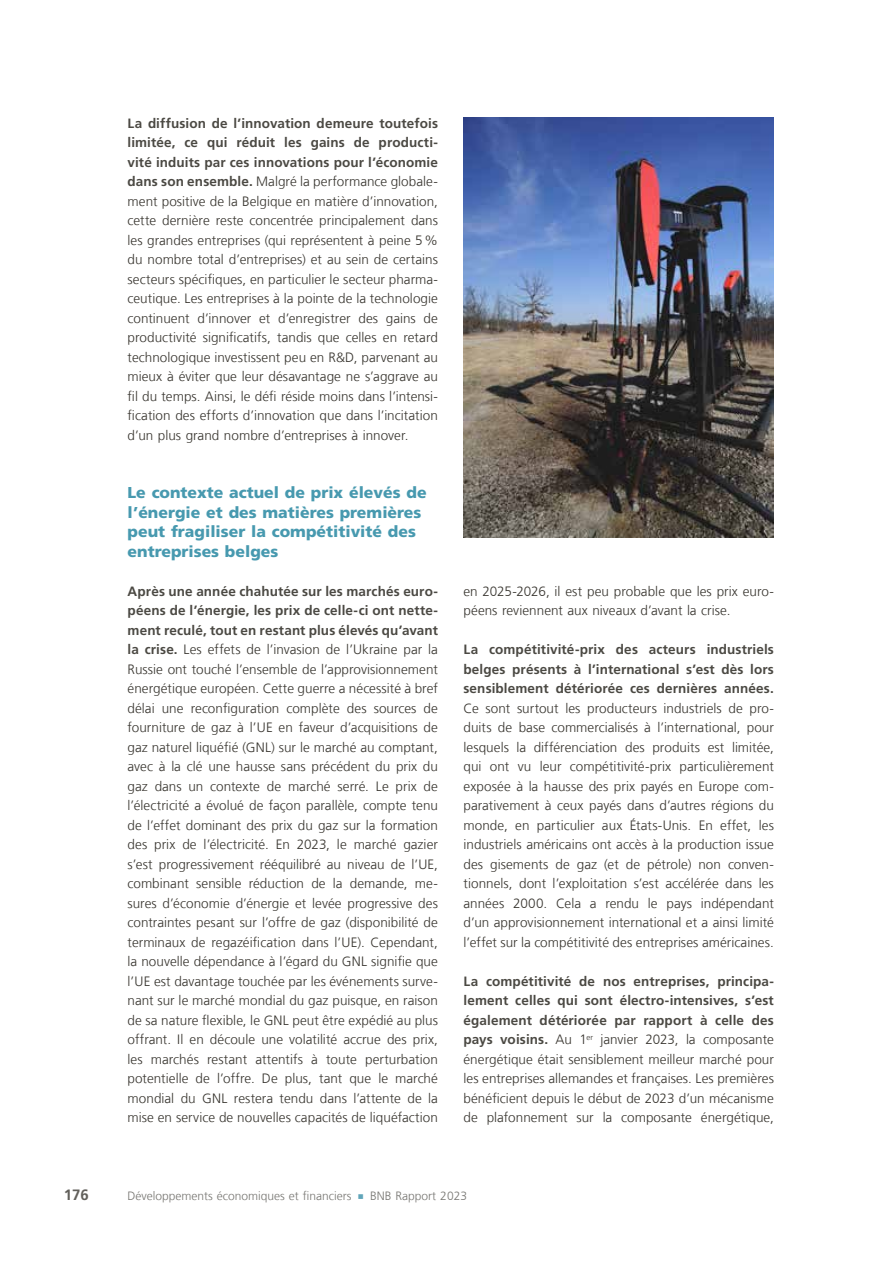
<style>
.page{position:relative;width:893px;height:1263px;background:#fff}
.page>*{position:absolute;margin:0;border:0;box-sizing:border-box;transform-origin:0 0}
.Title_T1E{font:900 15.75px/19.5px "Frutiger LT Com";color:#4799af}
.t1{font:700 15px "Frutiger LT Com";color:#62605b}
.Text{font:300 13.5px/19.5px "Frutiger LT Com";letter-spacing:.005em;color:#38352f;text-align:justify}
.t2{font:300 12px "Frutiger LT Com";color:#777672}
.s1{font-weight:700;color:#4b4943}
.s2{color:#60a5b9}
</style>
<div class="page">
<img style="left:463px;top:117px;width:311px;height:420px">
<p class="Text" style="left:128px;top:113px;width:312px"><span class="s1">La diffusion de l’innovation demeure toutefois limitée, ce qui réduit les gains de producti&shy;vité induits par ces innovations pour l’économie dans son ensemble.</span> Malgré la performance globale&shy;ment positive de la Belgique en matière d’innovation, cette dernière reste concentrée principalement dans les grandes entreprises (qui représentent à peine 5% du nombre total d’entreprises) et au sein de certains secteurs spécifiques, en particulier le secteur pharma&shy;ceutique. Les entreprises à la pointe de la technologie continuent d’innover et d’enregistrer des gains de productivité significatifs, tandis que celles en retard technologique investissent peu en R&amp;D, parvenant au mieux à éviter que leur désavantage ne s’aggrave au fil du temps. Ainsi, le défi réside moins dans l’intensi&shy;fication des efforts d’innovation que dans l’incitation d’un plus grand nombre d’entreprises à innover.</p>
<p class="Title_T1E" style="left:128px;top:483px;width:301px">Le contexte actuel de prix élevés de l’énergie et des matières premières peut fragiliser la compétitivité des entreprises belges</p>
<p class="Text" style="left:128px;top:581px;width:312px"><span class="s1">Après une année chahutée sur les marchés euro&shy;péens de l’énergie, les prix de celle-ci ont nette&shy;ment reculé, tout en restant plus élevés qu’avant la crise.</span> Les effets de l’invasion de l’Ukraine par la Russie ont touché l’ensemble de l’approvisionnement énergétique européen. Cette guerre a nécessité à bref délai une reconfiguration complète des sources de fourniture de gaz à l’UE en faveur d’acquisitions de gaz naturel liquéfié (GNL) sur le marché au comptant, avec à la clé une hausse sans précédent du prix du gaz dans un contexte de marché serré. Le prix de l’électricité a évolué de façon parallèle, compte tenu de l’effet dominant des prix du gaz sur la formation des prix de l’électricité. En 2023, le marché gazier s’est progressivement rééquilibré au niveau de l’UE, combinant sensible réduction de la demande, me&shy;sures d’économie d’énergie et levée progressive des contraintes pesant sur l’offre de gaz (disponibilité de terminaux de regazéification dans l’UE). Cependant, la nouvelle dépendance à l’égard du GNL signifie que l’UE est davantage touchée par les événements surve&shy;nant sur le marché mondial du gaz puisque, en raison de sa nature flexible, le GNL peut être expédié au plus offrant. Il en découle une volatilité accrue des prix, les marchés restant attentifs à toute perturbation potentielle de l’offre. De plus, tant que le marché mondial du GNL restera tendu dans l’attente de la mise en service de nouvelles capacités de liquéfaction</p>
<p class="Text" style="left:463px;top:581px;width:312px">en 2025-2026, il est peu probable que les prix euro&shy;péens reviennent aux niveaux d’avant la crise.</p>
<p class="Text" style="left:463px;top:639px;width:312px"><span class="s1">La compétitivité-prix des acteurs industriels belges présents à l’international s’est dès lors sensiblement détériorée ces dernières années.<br></span>Ce sont surtout les producteurs industriels de pro&shy;duits de base commercialisés à l’international, pour lesquels la différenciation des produits est limitée, qui ont vu leur compétitivité-prix particulièrement exposée à la hausse des prix payés en Europe com&shy;parativement à ceux payés dans d’autres régions du monde, en particulier aux États-Unis. En effet, les industriels américains ont accès à la production issue des gisements de gaz (et de pétrole) non conven&shy;tionnels, dont l’exploitation s’est accélérée dans les années 2000. Cela a rendu le pays indépendant d’un approvisionnement international et a ainsi limité l’effet sur la compétitivité des entreprises américaines.</p>
<p class="Text" style="left:463px;top:971px;width:312px"><span class="s1">La compétitivité de nos entreprises, principa&shy;lement celles qui sont électro-intensives, s’est également détériorée par rapport à celle des pays voisins.</span> Au 1<sup>er</sup> janvier 2023, la composante énergétique était sensiblement meilleur marché pour les entreprises allemandes et françaises. Les premières bénéficient depuis le début de 2023 d’un mécanisme de plafonnement sur la composante énergétique,</p>
<p class="t1" style="left:64px;top:1186px;width:27px">176</p>
<p class="t2" style="left:128px;top:1188px;width:341px">Développements économiques et financiers <span class="s2">○</span> BNB Rapport 2023</p>
</div>
